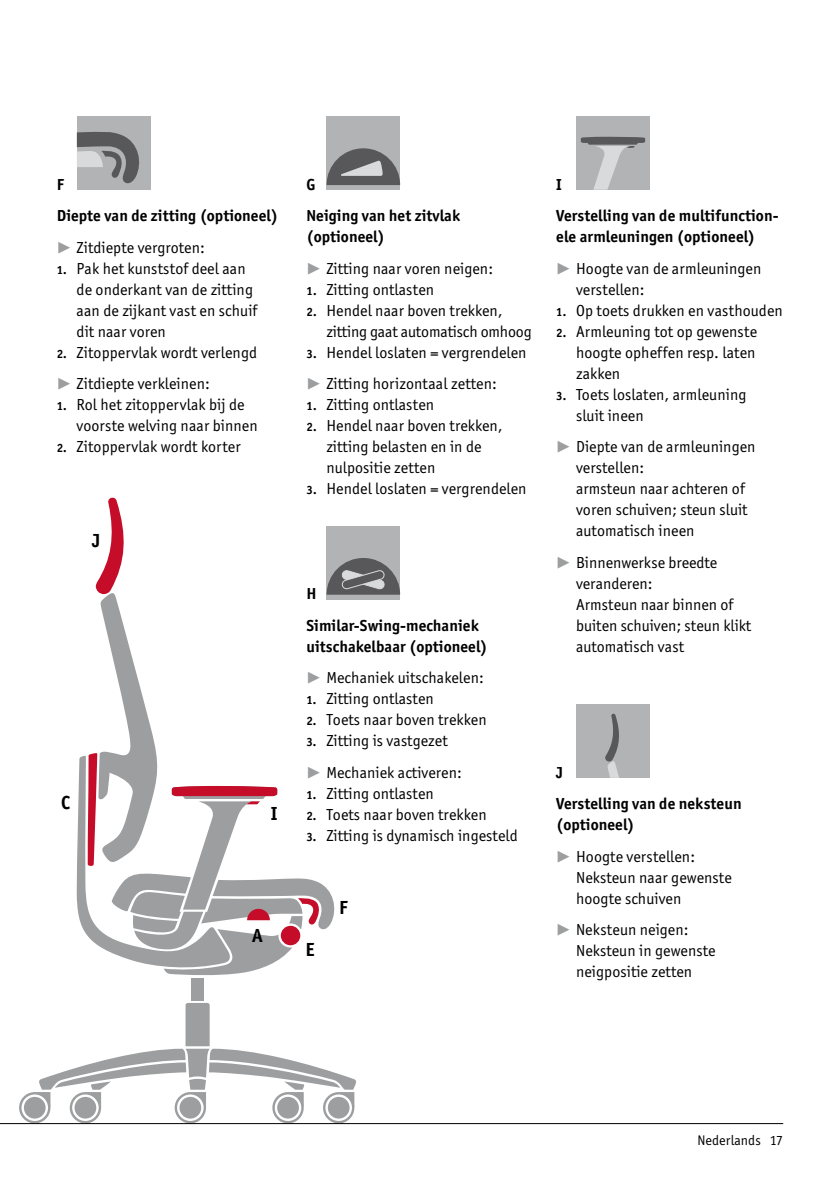
<style>
.page{position:relative;width:840px;height:1191px;background:#fff}
.page>*{position:absolute;margin:0;border:0;box-sizing:border-box;transform-origin:0 0}
.Subline_Bold{font:700 19px "Officina San Itc T";color:#000}
.Text_Book{font:16px/21px "Officina San Itc T";letter-spacing:.005em;color:#000}
.Normal_Bold{font:700 16px/21px "Officina San Itc T";letter-spacing:.005em;color:#000}
.t1{font:14px "Officina San Itc T";letter-spacing:.005em;color:#000}
.s1{font-family:"European Pi Four";font-size:15px;color:#9c9e9f}
.s2{font-weight:700;font-size:12px}
</style>
<div class="page">
<svg style="left:19px;top:1003px;width:337px;height:120px"></svg>
<div style="left:191px;top:977px;width:12px;height:23px;background:#9c9e9f"></div>
<div style="left:77px;top:116px;width:73px;height:74px;background:#b1b3b4"></div>
<svg style="left:77px;top:131px;width:63px;height:53px"></svg>
<div style="left:326px;top:116px;width:74px;height:74px;background:#b1b3b4"></div>
<svg style="left:326px;top:148px;width:74px;height:37px"></svg>
<div style="left:576px;top:116px;width:73px;height:74px;background:#b1b3b4"></div>
<svg style="left:580px;top:137px;width:64px;height:53px"></svg>
<svg style="left:77px;top:497px;width:323px;height:478px"></svg>
<div style="left:576px;top:704px;width:73px;height:74px;background:#b1b3b4"></div>
<svg style="left:605px;top:713px;width:14px;height:65px"></svg>
<hr style="left:0;top:1123px;width:782px;height:1px;background:#000">
<p class="Normal_Bold" style="left:57px;top:173px;width:9px">F</p>
<p class="Normal_Bold" style="left:306px;top:173px;width:10px">G</p>
<p class="Normal_Bold" style="left:556px;top:173px;width:7px">I</p>
<p class="Normal_Bold" style="left:57px;top:205px;width:223px">Diepte van de zitting (optioneel)</p>
<p class="Text_Book" style="left:57px;top:237px;width:150px"><span class="s1">P</span> Zitdiepte vergroten:</p>
<p class="Text_Book" style="left:77px;top:258px;width:178px;text-indent:-20px"><span class="s2">1.</span> Pak het kunststof deel aan de onderkant van de zitting</p>
<p class="Text_Book" style="left:77px;top:300px;width:182px">aan de zijkant vast en schuif</p>
<p class="Text_Book" style="left:77px;top:321px;width:91px">dit naar voren</p>
<p class="Text_Book" style="left:57px;top:342px;width:202px"><span class="s2">2.</span> Zitoppervlak wordt verlengd</p>
<p class="Text_Book" style="left:57px;top:373px;width:154px"><span class="s1">P</span> Zitdiepte verkleinen:</p>
<p class="Text_Book" style="left:57px;top:394px;width:189px"><span class="s2">1.</span> Rol het zitoppervlak bij de</p>
<p class="Text_Book" style="left:77px;top:415px;width:182px">voorste welving naar binnen</p>
<p class="Text_Book" style="left:57px;top:436px;width:185px"><span class="s2">2.</span> Zitoppervlak wordt korter</p>
<p class="Subline_Bold" style="left:92px;top:528px;width:10px">J</p>
<p class="Subline_Bold" style="left:61px;top:791px;width:10px">C</p>
<p class="Subline_Bold" style="left:271px;top:801px;width:8px">I</p>
<p class="Subline_Bold" style="left:252px;top:924px;width:12px">A</p>
<p class="Normal_Bold" style="left:306px;top:205px;width:155px">Neiging van het zitvlak</p>
<p class="Normal_Bold" style="left:306px;top:226px;width:80px">(optioneel)</p>
<p class="Text_Book" style="left:306px;top:258px;width:188px"><span class="s1">P</span> Zitting naar voren neigen:</p>
<p class="Text_Book" style="left:306px;top:279px;width:129px"><span class="s2">1.</span> Zitting ontlasten</p>
<p class="Text_Book" style="left:306px;top:300px;width:197px"><span class="s2">2.</span> Hendel naar boven trekken,</p>
<p class="Text_Book" style="left:326px;top:321px;width:207px">zitting gaat automatisch omhoog</p>
<p class="Text_Book" style="left:306px;top:342px;width:221px"><span class="s2">3.</span> Hendel loslaten = vergrendelen</p>
<p class="Text_Book" style="left:306px;top:373px;width:192px"><span class="s1">P</span> Zitting horizontaal zetten:</p>
<p class="Text_Book" style="left:306px;top:394px;width:129px"><span class="s2">1.</span> Zitting ontlasten</p>
<p class="Text_Book" style="left:306px;top:415px;width:197px"><span class="s2">2.</span> Hendel naar boven trekken,</p>
<p class="Text_Book" style="left:326px;top:436px;width:157px">zitting belasten en in de</p>
<p class="Text_Book" style="left:326px;top:457px;width:110px">nulpositie zetten</p>
<p class="Text_Book" style="left:306px;top:478px;width:221px"><span class="s2">3.</span> Hendel loslaten = vergrendelen</p>
<p class="Normal_Bold" style="left:306px;top:583px;width:12px">H</p>
<p class="Normal_Bold" style="left:306px;top:614px;width:183px">Similar-Swing-mechaniek uitschakelbaar (optioneel)</p>
<p class="Text_Book" style="left:306px;top:667px;width:179px"><span class="s1">P</span> Mechaniek uitschakelen:</p>
<p class="Text_Book" style="left:306px;top:688px;width:129px"><span class="s2">1.</span> Zitting ontlasten</p>
<p class="Text_Book" style="left:306px;top:709px;width:182px"><span class="s2">2.</span> Toets naar boven trekken</p>
<p class="Text_Book" style="left:306px;top:730px;width:143px"><span class="s2">3.</span> Zitting is vastgezet</p>
<p class="Text_Book" style="left:306px;top:762px;width:157px"><span class="s1">P</span> Mechaniek activeren:</p>
<p class="Text_Book" style="left:306px;top:783px;width:129px"><span class="s2">1.</span> Zitting ontlasten</p>
<p class="Text_Book" style="left:306px;top:804px;width:182px"><span class="s2">2.</span> Toets naar boven trekken</p>
<p class="Text_Book" style="left:306px;top:825px;width:213px"><span class="s2">3.</span> Zitting is dynamisch ingesteld</p>
<p class="Subline_Bold" style="left:305px;top:938px;width:11px">E</p>
<p class="Subline_Bold" style="left:339px;top:896px;width:10px">F</p>
<p class="Normal_Bold" style="left:556px;top:205px;width:224px">Verstelling van de multifunction&shy;ele armleuningen (optioneel)</p>
<p class="Text_Book" style="left:556px;top:258px;width:206px"><span class="s1">P</span> Hoogte van de armleuningen</p>
<p class="Text_Book" style="left:575px;top:279px;width:70px">verstellen:</p>
<p class="Text_Book" style="left:556px;top:300px;width:228px"><span class="s2">1.</span> Op toets drukken en vasthouden</p>
<p class="Text_Book" style="left:556px;top:321px;width:202px"><span class="s2">2.</span> Armleuning tot op gewenste</p>
<p class="Text_Book" style="left:575px;top:342px;width:181px">hoogte opheffen resp. laten</p>
<p class="Text_Book" style="left:575px;top:363px;width:46px">zakken</p>
<p class="Text_Book" style="left:556px;top:384px;width:191px"><span class="s2">3.</span> Toets loslaten, armleuning</p>
<p class="Text_Book" style="left:575px;top:405px;width:69px">sluit ineen</p>
<p class="Text_Book" style="left:556px;top:436px;width:201px"><span class="s1">P</span> Diepte van de armleuningen</p>
<p class="Text_Book" style="left:575px;top:457px;width:70px">verstellen:</p>
<p class="Text_Book" style="left:575px;top:478px;width:173px">armsteun naar achteren of voren schuiven; steun sluit automatisch ineen</p>
<p class="Text_Book" style="left:556px;top:552px;width:162px"><span class="s1">P</span> Binnenwerkse breedte</p>
<p class="Text_Book" style="left:575px;top:573px;width:78px">veranderen:</p>
<p class="Text_Book" style="left:575px;top:594px;width:158px">Armsteun naar binnen of</p>
<p class="Text_Book" style="left:575px;top:615px;width:177px">buiten schuiven; steun klikt automatisch vast</p>
<p class="Normal_Bold" style="left:556px;top:761px;width:8px">J</p>
<p class="Normal_Bold" style="left:556px;top:793px;width:187px">Verstelling van de neksteun (optioneel)</p>
<p class="Text_Book" style="left:556px;top:846px;width:140px"><span class="s1">P</span> Hoogte verstellen:</p>
<p class="Text_Book" style="left:575px;top:867px;width:157px">Neksteun naar gewenste</p>
<p class="Text_Book" style="left:575px;top:888px;width:107px">hoogte schuiven</p>
<p class="Text_Book" style="left:556px;top:919px;width:134px"><span class="s1">P</span> Neksteun neigen:</p>
<p class="Text_Book" style="left:575px;top:940px;width:141px">Neksteun in gewenste</p>
<p class="Text_Book" style="left:575px;top:961px;width:118px">neigpositie zetten</p>
<p class="t1" style="left:697px;top:1132px;width:87px">Nederlands 17</p>
</div>
